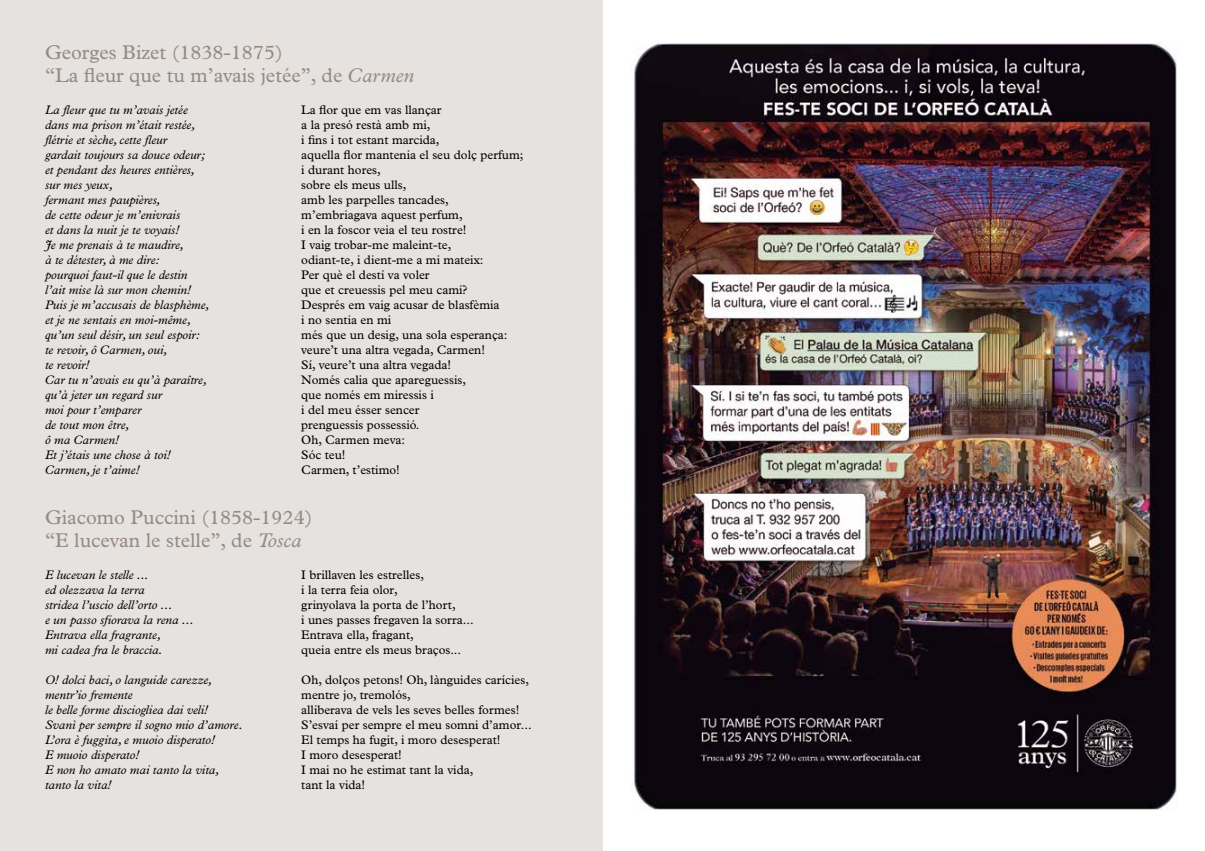
<style>
.page{position:relative;width:1205px;height:851px;background:#fff}
.page>*{position:absolute;margin:0;border:0;box-sizing:border-box;transform-origin:0 0}
.t1{font:20px/22.5px "Plantin Std";color:#968a81}
.t2{font:12.5px/15px "Plantin Std";color:#000}
.t3{font:italic 12.5px/15px "Plantin Std";color:#000}
.s1{font-style:italic}
</style>
<div class="page">
<div style="left:0;top:0;width:603px;height:850px;background:#e5e2e0"></div>
<img style="left:632px;top:43px;width:545px;height:767px">
<h1 class="t1" style="left:45px;top:41px;width:371px">Georges Bizet (1838-1875)<br>“La fleur que tu m’avais jetée”, de <span class="s1">Carmen</span></h1>
<p class="t3" style="left:45px;top:102px;width:166px">La fleur que tu m’avais jetée dans ma prison m’était restée, flétrie et sèche, cette fleur<br>gardait toujours sa douce odeur; et pendant des heures entières, sur mes yeux,<br>fermant mes paupières,<br>de cette odeur je m’enivrais<br>et dans la nuit je te voyais!<br>Je me prenais à te maudire,<br>à te détester, à me dire:<br>pourquoi faut-il que le destin l’ait mise là sur mon chemin!<br>Puis je m’accusais de blasphème, et je ne sentais en moi-même, qu’un seul désir, un seul espoir: te revoir, ô Carmen, oui,<br>te revoir!<br>Car tu n’avais eu qu’à paraître, qu’à jeter un regard sur<br>moi pour t’emparer<br>de tout mon être,<br>ô ma Carmen!<br>Et j’étais une chose à toi!<br>Carmen, je t’aime!</p>
<p class="t2" style="left:301px;top:102px;width:224px">La flor que em vas llançar<br>a la presó restà amb mi,<br>i fins i tot estant marcida,<br>aquella flor mantenia el seu dolç perfum; i durant hores,<br>sobre els meus ulls,<br>amb les parpelles tancades, m’embriagava aquest perfum,<br>i en la foscor veia el teu rostre!<br>I vaig trobar-me maleint-te,<br>odiant-te, i dient-me a mi mateix:<br>Per què el destí va voler<br>que et creuessis pel meu camí?<br>Després em vaig acusar de blasfèmia<br>i no sentia en mi<br>més que un desig, una sola esperança: veure’t una altra vegada, Carmen!<br>Sí, veure’t una altra vegada!<br>Només calia que apareguessis,<br>que només em miressis i<br>i del meu ésser sencer<br>prenguessis possessió.<br>Oh, Carmen meva:<br>Sóc teu!<br>Carmen, t’estimo!</p>
<h1 class="t1" style="left:45px;top:506px;width:269px">Giacomo Puccini (1858-1924) “E lucevan le stelle”, de <span class="s1">Tosca</span></h1>
<p class="t3" style="left:45px;top:567px;width:150px">E lucevan le stelle ...<br>ed olezzava la terra<br>stridea l’uscio dell’orto ...<br>e un passo sfiorava la rena ...<br>Entrava ella fragrante,<br>mi cadea fra le braccia.</p>
<p class="t3" style="left:45px;top:672px;width:199px">O! dolci baci, o languide carezze, mentr’io fremente<br>le belle forme disciogliea dai veli!<br>Svanì per sempre il sogno mio d’amore.<br>L’ora è fuggita, e muoio disperato!<br>E muoio disperato!<br>E non ho amato mai tanto la vita, tanto la vita!</p>
<p class="t2" style="left:301px;top:567px;width:174px">I brillaven les estrelles,<br>i la terra feia olor,<br>grinyolava la porta de l’hort,<br>i unes passes fregaven la sorra...<br>Entrava ella, fragant,<br>queia entre els meus braços...</p>
<p class="t2" style="left:301px;top:672px;width:232px">Oh, dolços petons! Oh, lànguides carícies, mentre jo, tremolós,<br>alliberava de vels les seves belles formes!<br>S’esvaí per sempre el meu somni d’amor...<br>El temps ha fugit, i moro desesperat!<br>I moro desesperat!<br>I mai no he estimat tant la vida,<br>tant la vida!</p>
</div>
